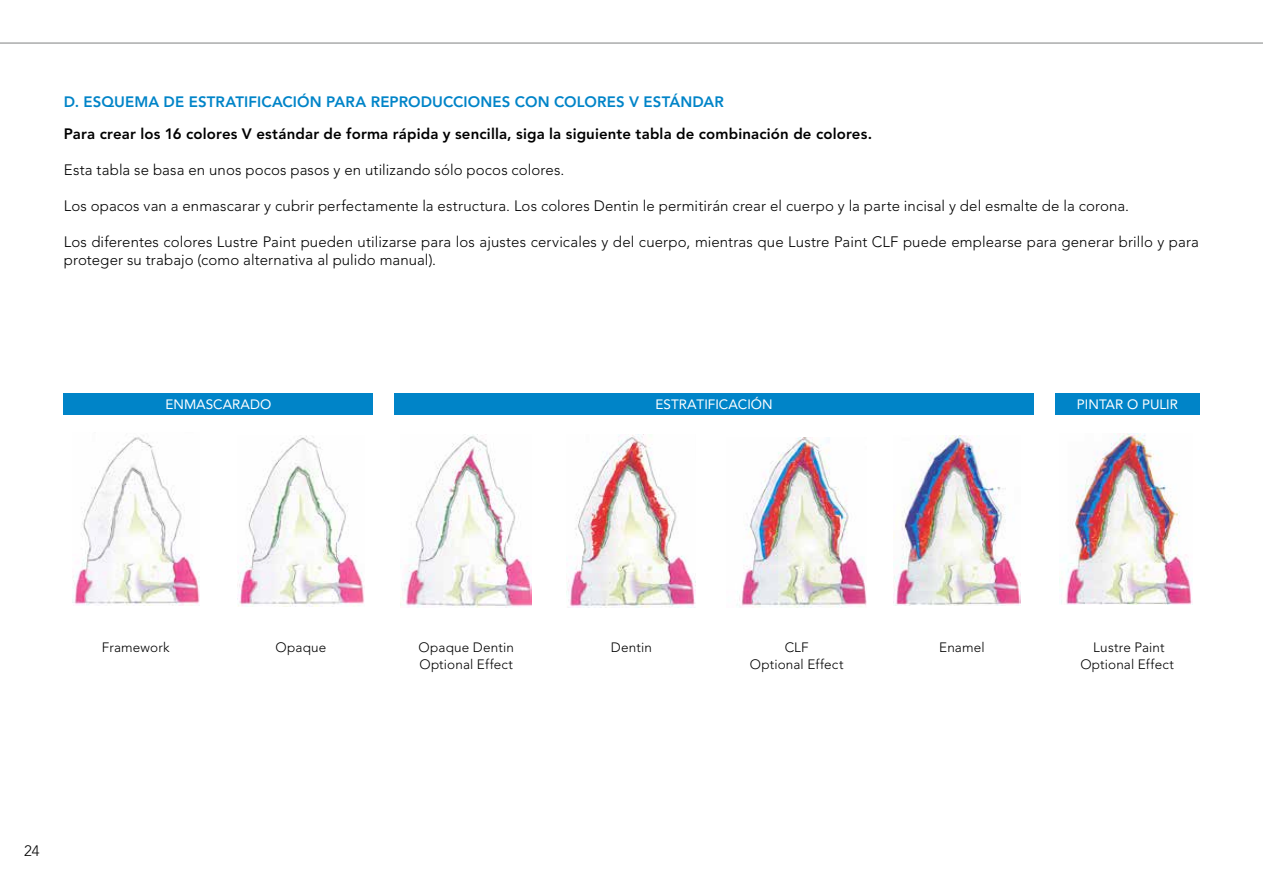
<style>
.page{position:relative;width:1263px;height:893px;background:#fff}
.page>*{position:absolute;margin:0;border:0;box-sizing:border-box;transform-origin:0 0}
.t1{font:300 15px/18px "Avenir LT Pro";letter-spacing:.01em;color:#000}
.t2{font:800 15px "Avenir LT Pro";letter-spacing:.01em;color:#000}
.t3{font:800 15px "Avenir LT Pro";letter-spacing:.005em;color:#0084c8}
.t4{font:300 13.5px/16.5px "Avenir LT Pro";letter-spacing:.01em;color:#000;text-align:center}
.t5{font:13.5px "Avenir LT Pro";color:#fff}
</style>
<div class="page">
<hr style="left:0;top:43px;width:1263px;height:1px;background:#878988">
<img style="left:401px;top:434px;width:131px;height:173px">
<img style="left:566px;top:434px;width:130px;height:173px">
<img style="left:1059px;top:433px;width:133px;height:171px">
<img style="left:737px;top:437px;width:129px;height:171px">
<img style="left:893px;top:435px;width:128px;height:171px">
<img style="left:72px;top:435px;width:127px;height:171px">
<img style="left:237px;top:436px;width:128px;height:170px">
<div style="left:64px;top:393px;width:309px;height:21px;background:#0084c8"></div>
<div style="left:394px;top:393px;width:640px;height:21px;background:#0084c8"></div>
<div style="left:1055px;top:393px;width:145px;height:21px;background:#0084c8"></div>
<p class="t3" style="left:64px;top:93px;width:661px">D. ESQUEMA DE ESTRATIFICACIÓN PARA REPRODUCCIONES CON COLORES V ESTÁNDAR</p>
<p class="t2" style="left:64px;top:125px;width:810px">Para crear los 16 colores V estándar de forma rápida y sencilla, siga la siguiente tabla de combinación de colores.</p>
<p class="t1" style="left:64px;top:161px;width:502px">Esta tabla se basa en unos pocos pasos y en utilizando sólo pocos colores.</p>
<p class="t1" style="left:64px;top:197px;width:1067px">Los opacos van a enmascarar y cubrir perfectamente la estructura. Los colores Dentin le permitirán crear el cuerpo y la parte incisal y del esmalte de la corona.</p>
<p class="t1" style="left:64px;top:233px;width:1137px">Los diferentes colores Lustre Paint pueden utilizarse para los ajustes cervicales y del cuerpo, mientras que Lustre Paint CLF puede emplearse para generar brillo y para proteger su trabajo (como alternativa al pulido manual).</p>
<p class="t5" style="left:165px;top:396px;width:107px">ENMASCARADO</p>
<p class="t5" style="left:655px;top:396px;width:119px">ESTRATIFICACIÓN</p>
<p class="t5" style="left:1077px;top:396px;width:103px">PINTAR O PULIR</p>
<p class="t4" style="left:102px;top:639px;width:69px">Framework</p>
<p class="t4" style="left:276px;top:639px;width:52px">Opaque</p>
<p class="t4" style="left:939px;top:639px;width:47px">Enamel</p>
<p class="t4" style="left:419px;top:639px;width:97px;text-align:left">Opaque Dentin<br>Optional Effect</p>
<p class="t4" style="left:611px;top:639px;width:43px">Dentin</p>
<p class="t4" style="left:1080px;top:639px;width:95px">Lustre Paint<br>Optional Effect</p>
<p class="t4" style="left:750px;top:639px;width:95px">CLF<br>Optional Effect</p>
<p class="t1" style="left:24px;top:842px;width:17px">24</p>
</div>
